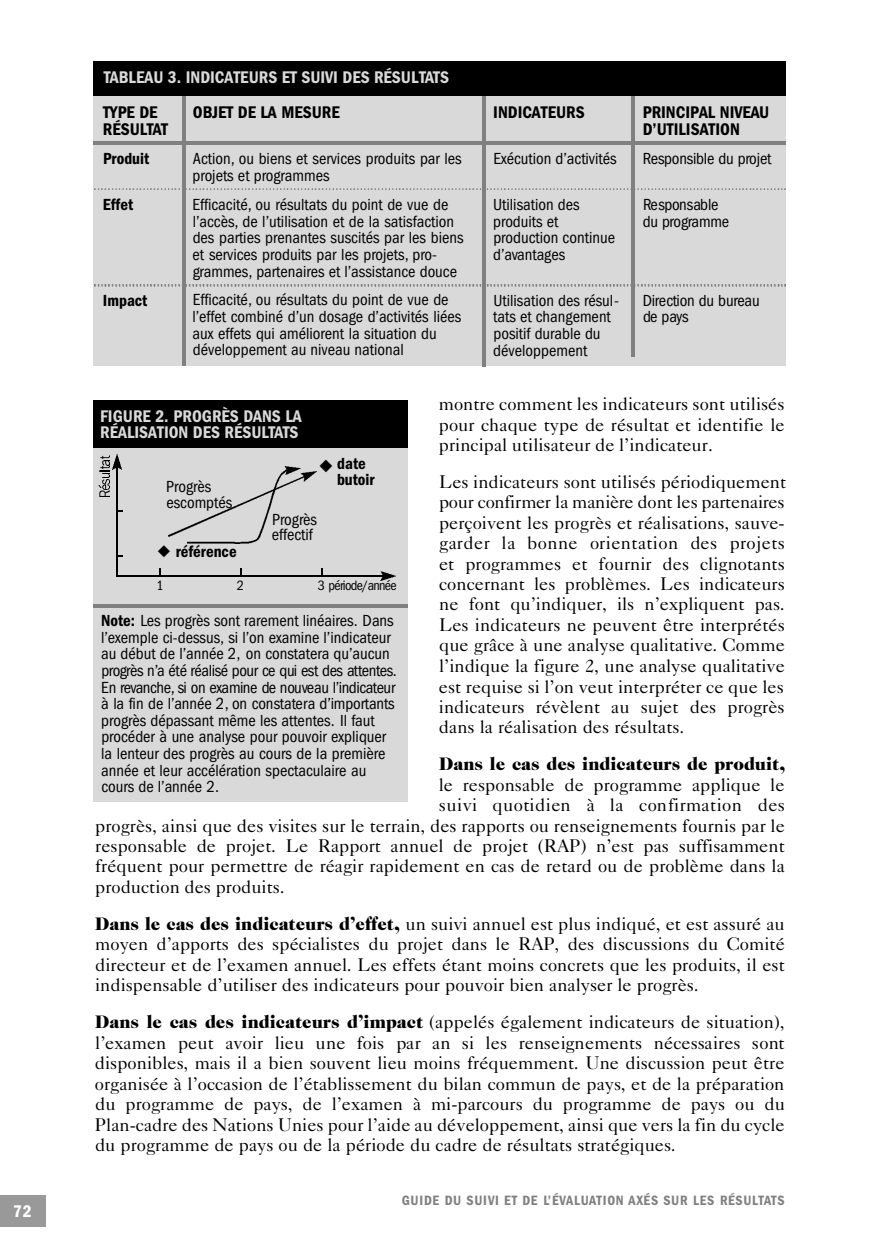
<style>
.page{position:relative;width:882px;height:1260px;background:#fff}
.page>*{position:absolute;margin:0;border:0;box-sizing:border-box;transform-origin:0 0}
.t1{font:18.38px/20.5px "Caslon Five Forty";color:#000;text-align:justify}
.t2{font:900 18.38px "Caslon Two Twenty Four";color:#000}
.t3{font:18.38px "Caslon Five Forty";letter-spacing:.025em;color:#000}
.t4{font:600 condensed 17.5px/15.8px "Franklin Gothic";color:#d9d9d9}
.t5{font:600 condensed 17.5px/16.6px "Franklin Gothic";color:#000}
.t6{font:600 condensed 17.5px "Franklin Gothic";color:#fff}
.t7{font:condensed 16.62px/16.6px "Franklin Gothic";color:#000}
.t8{font:condensed 16.62px/16.6px "Franklin Gothic";letter-spacing:-.025em;color:#000}
.t9{font:600 condensed 16.62px/15.8px "Franklin Gothic";color:#000}
.t10{font:600 condensed 14px "Franklin Gothic";letter-spacing:.03em;color:#808080}
.t11{font:condensed 14px "Franklin Gothic";color:#000}
.s1{font-family:"Caslon Two Twenty Four";font-weight:900}
.s2{font-weight:600}
</style>
<div class="page">
<div style="left:0;top:1196px;width:46px;height:31px;background:#999"></div>
<div style="left:93px;top:62px;width:693px;height:304px;background:#d9d9d9"></div>
<hr style="left:93px;top:142px;width:693px;height:3px;background:#808080">
<img style="left:94px;top:188px;width:691px;height:2px">
<hr style="left:182px;top:91px;width:4px;height:275px;background:#808080">
<hr style="left:483px;top:94px;width:3px;height:272px;background:#808080">
<hr style="left:631px;top:94px;width:3px;height:263px;background:#808080">
<img style="left:94px;top:285px;width:691px;height:2px">
<div style="left:93px;top:62px;width:693px;height:34px;background:#000"></div>
<div style="left:93px;top:413px;width:314px;height:389px;background:#d9d9d9"></div>
<div style="left:93px;top:400px;width:314px;height:48px;background:#000"></div>
<img style="left:169px;top:472px;width:147px;height:65px">
<img style="left:188px;top:467px;width:112px;height:77px">
<svg style="left:98px;top:455px;width:11px;height:41px"></svg>
<img style="left:112px;top:455px;width:9px;height:122px">
<img style="left:117px;top:571px;width:279px;height:9px">
<svg style="left:240px;top:568px;width:2px;height:8px"></svg>
<svg style="left:159px;top:568px;width:2px;height:8px"></svg>
<hr style="left:93px;top:604px;width:315px;height:4px;background:#808080">
<p class="t6" style="left:13px;top:1205px;width:20px">7 2</p>
<p class="t4" style="left:104px;top:71px;width:347px">TABLEAU 3. INDICATEURS ET SUIVI DES RÉSULTATS</p>
<p class="t5" style="left:103px;top:105px;width:66px">TYPE DE<br>RÉSULTAT</p>
<p class="t9" style="left:103px;top:152px;width:48px">Produit</p>
<p class="t9" style="left:103px;top:198px;width:32px">Effet</p>
<p class="t9" style="left:103px;top:294px;width:46px">Impact</p>
<p class="t5" style="left:193px;top:105px;width:148px">OBJET DE LA MESURE</p>
<p class="t7" style="left:193px;top:152px;width:271px">Action, ou biens et services produits par les projets et programmes</p>
<p class="t7" style="left:193px;top:198px;width:273px">Efficacité, ou résultats du point de vue de l’accès, de l’utilisation et de la satisfaction des parties prenantes suscités par les biens et services produits par les projets, pro&shy;grammes, partenaires et l’assistance douce</p>
<p class="t7" style="left:193px;top:293px;width:270px">Efficacité, ou résultats du point de vue de l’effet combiné d’un dosage d’activités liées aux effets qui améliorent la situation du développement au niveau national</p>
<p class="t5" style="left:493px;top:105px;width:93px">INDICATEURS</p>
<p class="t7" style="left:493px;top:152px;width:125px">Exécution d’activités</p>
<p class="t7" style="left:493px;top:198px;width:123px">Utilisation des produits et production continue d’avantages</p>
<p class="t7" style="left:493px;top:293px;width:127px">Utilisation des résul&shy;tats et changement positif durable du développement</p>
<p class="t5" style="left:643px;top:105px;width:128px">PRINCIPAL NIVEAU<br>D’UTILISATION</p>
<p class="t8" style="left:643px;top:152px;width:130px">Responsible du projet</p>
<p class="t8" style="left:643px;top:198px;width:88px">Responsable du progr a m m e</p>
<p class="t8" style="left:643px;top:293px;width:118px">Direction du bureau de pay s</p>
<p class="t1" style="left:439px;top:396px;width:347px">montre comment les indicateurs sont utilisés pour chaque type de résultat et identifie le principal utilisateur de l’indicateur.</p>
<p class="t1" style="left:439px;top:473px;width:349px;text-align:left">Les indicateurs sont utilisés périodiquement pour confirmer la manière dont les partenaires perçoivent les progrès et réalisations, sauve&shy;garder la bonne orientation des projets et programmes et fournir des clignotants concernant les problèmes. Les indicateurs ne font qu’indiquer, ils n’expliquent pas.<br>Les indicateurs ne peuvent être interprétés que grâce à une analyse qualitative. Comme l’indique la figure 2, une analyse qualitative est requise si l’on veut interpréter ce que les indicateurs révèlent au sujet des progrès dans la réalisation des résultats.</p>
<p class="t2" style="left:439px;top:757px;width:347px">Dans le cas des indicateurs de produit,</p>
<p class="t1" style="left:439px;top:776px;width:347px">le responsable de programme applique le</p>
<p class="t3" style="left:439px;top:798px;width:348px">suivi quotidien à la confirmation des</p>
<p class="t1" style="left:95px;top:817px;width:691px">progrès, ainsi que des visites sur le terrain, des rapports ou renseignements fournis par le</p>
<p class="t1" style="left:95px;top:838px;width:691px">responsable de projet. Le Rapport annuel de projet (RAP) n’est pas suffisamment</p>
<p class="t1" style="left:95px;top:858px;width:691px">fréquent pour permettre de réagir rapidement en cas de retard ou de problème dans la</p>
<p class="t1" style="left:95px;top:878px;width:191px">production des produits.</p>
<p class="t1" style="left:95px;top:915px;width:691px"><span class="s1">Dans le cas des indicateurs d’effet,</span> un suivi annuel est plus indiqué, et est assuré au moyen d’apports des spécialistes du projet dans le RAP, des discussions du Comité directeur et de l’examen annuel. Les effets étant moins concrets que les produits, il est indispensable d’utiliser des indicateurs pour pouvoir bien analyser le progrès.</p>
<p class="t1" style="left:95px;top:1013px;width:691px"><span class="s1">Dans le cas des indicateurs d’impact</span> (appelés également indicateurs de situation), l’examen peut avoir lieu une fois par an si les renseignements nécessaires sont disponibles, mais il a bien souvent lieu moins fréquemment. Une discussion peut être organisée à l’occasion de l’établissement du bilan commun de pays, et de la préparation du programme de pays, de l’examen à mi-parcours du programme de pays ou du Plan-cadre des Nations Unies pour l’aide au développement, ainsi que vers la fin du cycle du programme de pays ou de la période du cadre de résultats stratégiques.</p>
<p class="t4" style="left:100px;top:410px;width:203px">FIGURE 2. PROGRÈS DANS LA<br>RÉALISATION DES RÉSULTATS</p>
<p class="t9" style="left:337px;top:457px;width:39px">date butoir</p>
<p class="t7" style="left:166px;top:480px;width:68px;line-height:15.8px">Progrès escomptés</p>
<p class="t7" style="left:272px;top:513px;width:47px;line-height:15.8px">Progrès effectif</p>
<p class="t9" style="left:157px;top:545px;width:81px">◆ référence</p>
<p class="t11" style="left:157px;top:581px;width:9px">1</p>
<p class="t11" style="left:237px;top:581px;width:9px">2</p>
<p class="t11" style="left:318px;top:581px;width:80px">3p é r i o d e / a n n é e</p>
<p class="t7" style="left:101px;top:614px;width:297px"><span class="s2">Note:</span> Les progrès sont rarement linéaires. Dans l’exemple ci-dessus, si l’on examine l’indicateur au début de l’année 2, on constatera qu’aucun p r o grès n’a été réalisé pour ce qui est des attentes.<br>En reva n c h e , si on examine de nouveau l’indicateur à la fin de l’année 2, on constatera d’import a n t s progrès dépassant même les attentes. Il faut procéder à une analyse pour pouvoir expliquer la lenteur des progrès au cours de la première année et leur accélération spectaculaire au cours de l’année 2.</p>
<p class="t10" style="left:402px;top:1196px;width:384px">GUIDE DU SUIVI ET DE L’ É VA L UATION AXÉS SUR LES RÉSULTAT S</p>
</div>
